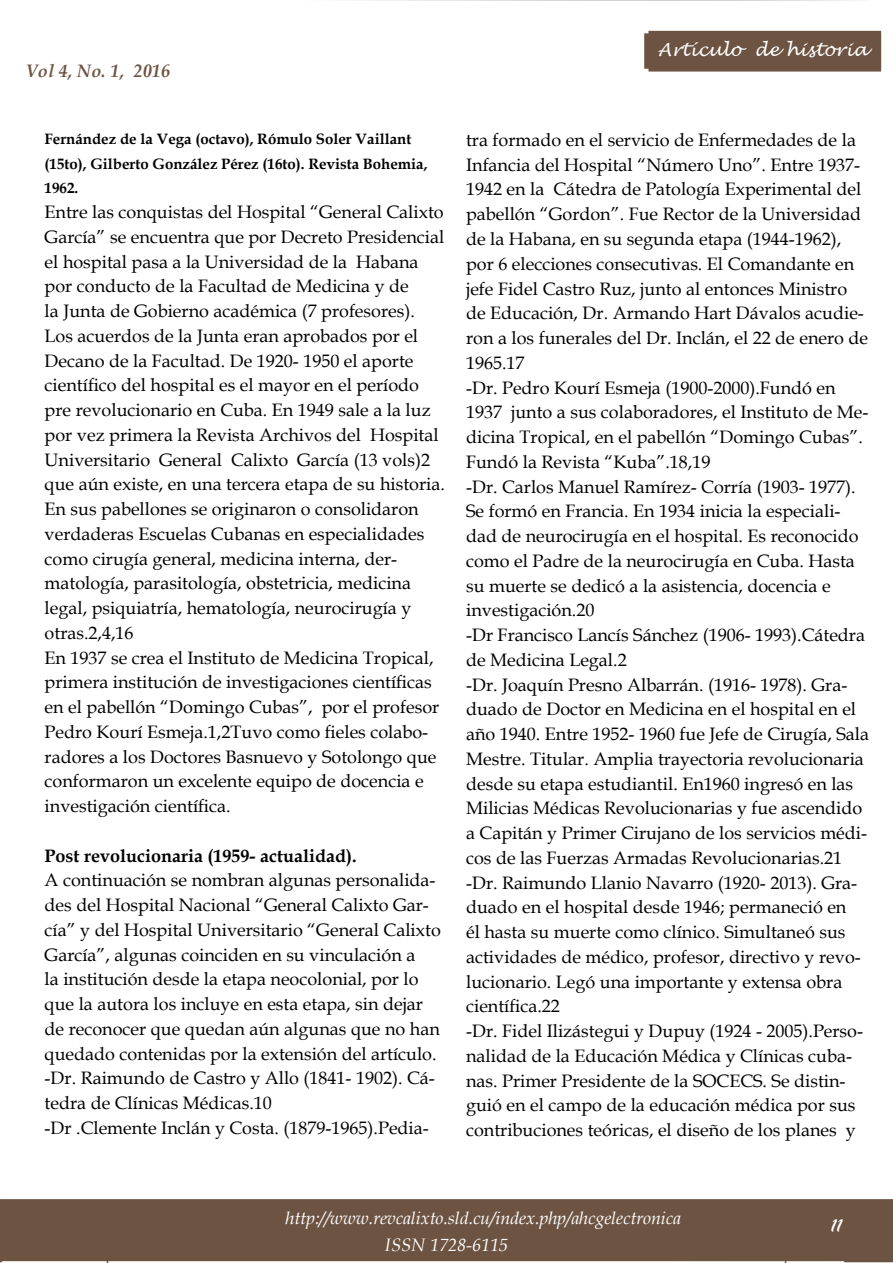
<style>
.page{position:relative;width:893px;height:1263px;background:#fff}
.page>*{position:absolute;margin:0;border:0;box-sizing:border-box;transform-origin:0 0}
.t1{font:21px "Brush Script";color:#fff}
.t2{font:18px/24.8px "Book Antiqua";color:#000}
.t3{font:italic 18px/27px "Book Antiqua";letter-spacing:-.005em;color:#fff}
.t4{font:700 18px "Book Antiqua";color:#000}
.t5{font:italic 18px "Lucida Handwriting";letter-spacing:.01em;color:#fff}
.t6{font:italic 700 18px "Book Antiqua";letter-spacing:.01em;color:#6d5442}
.t7{font:700 15px/24.8px "Book Antiqua";color:#000}
</style>
<div class="page">
<div style="left:0;top:1199px;width:893px;height:62px;background:#6d5442;border:2px solid #6d5442"></div>
<svg style="left:107px;top:1258px;width:679px;height:5px"></svg>
<svg style="left:0;top:1199px;width:7px;height:63px"></svg>
<svg style="left:844px;top:1230px;width:49px;height:32px"></svg>
<div style="left:648px;top:31px;width:233px;height:41px;background:#6d5442;border:2px solid #6d5442"></div>
<div style="left:830px;top:1218px;width:49px;height:30px;background:#6d5442"></div>
<p class="t6" style="left:26px;top:58px;width:146px">Vol 4, No. 1, 2016</p>
<p class="t7" style="left:45px;top:126px;width:384px">Fernández de la Vega (octavo), Rómulo Soler Vaillant (15to), Gilberto González Pérez (16to). Revista Bohemia,<br>1962.</p>
<p class="t2" style="left:45px;top:199px;width:402px">Entre las conquistas del Hospital “General Calixto García” se encuentra que por Decreto Presidencial el hospital pasa a la Universidad de la Habana por conducto de la Facultad de Medicina y de<br>la Junta de Gobierno académica (7 profesores).<br>Los acuerdos de la Junta eran aprobados por el Decano de la Facultad. De 1920- 1950 el aporte científico del hospital es el mayor en el período pre revolucionario en Cuba. En 1949 sale a la luz por vez primera la Revista Archivos del Hospital Universitario General Calixto García (13 vols)2 que aún existe, en una tercera etapa de su historia.<br>En sus pabellones se originaron o consolidaron verdaderas Escuelas Cubanas en especialidades como cirugía general, medicina interna, der&shy;matología, parasitología, obstetricia, medicina legal, psiquiatría, hematología, neurocirugía y otras.2,4,16<br>En 1937 se crea el Instituto de Medicina Tropical, primera institución de investigaciones científicas en el pabellón “Domingo Cubas”, por el profesor Pedro Kourí Esmeja.1,2Tuvo como fieles colabo&shy;radores a los Doctores Basnuevo y Sotolongo que conformaron un excelente equipo de docencia e investigación científica.</p>
<p class="t4" style="left:45px;top:843px;width:313px">Post revolucionaria (1959- actualidad).</p>
<p class="t2" style="left:45px;top:867px;width:398px">A continuación se nombran algunas personalida&shy;des del Hospital Nacional “General Calixto Gar&shy;cía” y del Hospital Universitario “General Calixto García”, algunas coinciden en su vinculación a<br>la institución desde la etapa neocolonial, por lo que la autora los incluye en esta etapa, sin dejar de reconocer que quedan aún algunas que no han quedado contenidas por la extensión del artículo. -Dr. Raimundo de Castro y Allo (1841- 1902). Cá&shy;tedra de Clínicas Médicas.10<br>-Dr .Clemente Inclán y Costa. (1879-1965).Pedia-</p>
<p class="t5" style="left:658px;top:38px;width:211px">Artículo de historia</p>
<p class="t2" style="left:466px;top:127px;width:405px">tra formado en el servicio de Enfermedades de la Infancia del Hospital “Número Uno”. Entre 1937- 1942 en la Cátedra de Patología Experimental del pabellón “Gordon”. Fue Rector de la Universidad de la Habana, en su segunda etapa (1944-1962), por 6 elecciones consecutivas. El Comandante en jefe Fidel Castro Ruz, junto al entonces Ministro de Educación, Dr. Armando Hart Dávalos acudie&shy;ron a los funerales del Dr. Inclán, el 22 de enero de 1965.17<br>-Dr. Pedro Kourí Esmeja (1900-2000).Fundó en 1937 junto a sus colaboradores, el Instituto de Me&shy;dicina Tropical, en el pabellón “Domingo Cubas”.<br>Fundó la Revista “Kuba”.18,19<br>-Dr. Carlos Manuel Ramírez- Corría (1903- 1977).<br>Se formó en Francia. En 1934 inicia la especiali&shy;dad de neurocirugía en el hospital. Es reconocido como el Padre de la neurocirugía en Cuba. Hasta su muerte se dedicó a la asistencia, docencia e investigación.20<br>-Dr Francisco Lancís Sánchez (1906- 1993).Cátedra de Medicina Legal.2<br>-Dr. Joaquín Presno Albarrán. (1916- 1978). Gra&shy;duado de Doctor en Medicina en el hospital en el año 1940. Entre 1952- 1960 fue Jefe de Cirugía, Sala Mestre. Titular. Amplia trayectoria revolucionaria desde su etapa estudiantil. En1960 ingresó en las Milicias Médicas Revolucionarias y fue ascendido a Capitán y Primer Cirujano de los servicios médi&shy;cos de las Fuerzas Armadas Revolucionarias.21 -Dr. Raimundo Llanio Navarro (1920- 2013). Gra&shy;duado en el hospital desde 1946; permaneció en<br>él hasta su muerte como clínico. Simultaneó sus actividades de médico, profesor, directivo y revo&shy;lucionario. Legó una importante y extensa obra científica.22<br>-Dr. Fidel Ilizástegui y Dupuy (1924 - 2005).Perso&shy;nalidad de la Educación Médica y Clínicas cuba&shy;nas. Primer Presidente de la SOCECS. Se distin&shy;guió en el campo de la educación médica por sus contribuciones teóricas, el diseño de los planes y</p>
<p class="t3" style="left:385px;top:1204px;width:298px;text-indent:-99px">http://www.revcalixto.sld.cu/index.php/ahcgelectronica<br>ISSN 1728-6115</p>
<p class="t1" style="left:831px;top:1212px;width:13px">11</p>
</div>
